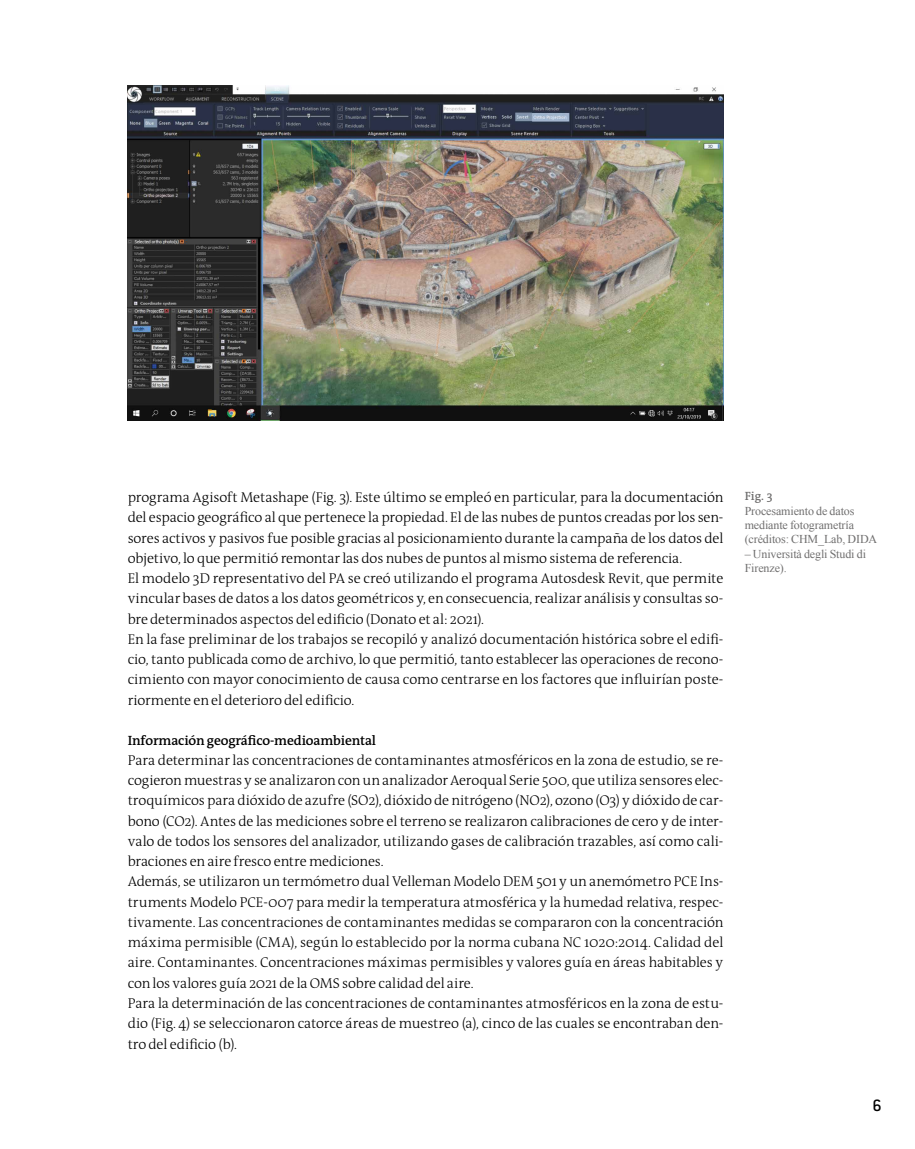
<style>
.page{position:relative;width:915px;height:1149px;background:#fff}
.page>*{position:absolute;margin:0;border:0;box-sizing:border-box;transform-origin:0 0}
.t1{font:18px "Conduit ITC Medium";color:#000}
.t2{font:300 14.25px/20.2px "The Antiqua B3";letter-spacing:-.01em;color:#000}
.t3{font:600 13.5px "The Antiqua B6";letter-spacing:-.01em;color:#000}
.t4{font:12px/14.4px "Times New Roman";letter-spacing:-.01em;color:#706f6f}
.t5{font:600 12px "The Antiqua B6";color:#706f6f}
</style>
<div class="page">
<img style="left:128px;top:85px;width:595px;height:335px">
<p class="t2" style="left:128px;top:487px;width:597px">programa Agisoft Metashape (Fig. 3). Este último se empleó en particular, para la documentación del espacio geográfico al que pertenece la propiedad. El de las nubes de puntos creadas por los sen&shy;sores activos y pasivos fue posible gracias al posicionamiento durante la campaña de los datos del objetivo, lo que permitió remontar las dos nubes de puntos al mismo sistema de referencia.<br>El modelo 3D representativo del PA se creó utilizando el programa Autosdesk Revit, que permite vincular bases de datos a los datos geométricos y, en consecuencia, realizar análisis y consultas so&shy;bre determinados aspectos del edificio (Donato et al: 2021).<br>En la fase preliminar de los trabajos se recopiló y analizó documentación histórica sobre el edifi&shy;cio, tanto publicada como de archivo, lo que permitió, tanto establecer las operaciones de recono&shy;cimiento con mayor conocimiento de causa como centrarse en los factores que influirían poste&shy;riormente en el deterioro del edificio.</p>
<p class="t3" style="left:128px;top:732px;width:250px">Información geográfico-medioambiental</p>
<p class="t2" style="left:128px;top:750px;width:597px">Para determinar las concentraciones de contaminantes atmosféricos en la zona de estudio, se re&shy;cogieron muestras y se analizaron con un analizador Aeroqual Serie 500, que utiliza sensores elec&shy;troquímicos para dióxido de azufre (SO2), dióxido de nitrógeno (NO2), ozono (O3) y dióxido de car&shy;bono (CO2). Antes de las mediciones sobre el terreno se realizaron calibraciones de cero y de inter&shy;valo de todos los sensores del analizador, utilizando gases de calibración trazables, así como cali&shy;braciones en aire fresco entre mediciones.<br>Además, se utilizaron un termómetro dual Velleman Modelo DEM 501 y un anemómetro PCE Ins&shy;truments Modelo PCE-007 para medir la temperatura atmosférica y la humedad relativa, respec&shy;tivamente. Las concentraciones de contaminantes medidas se compararon con la concentración máxima permisible (CMA), según lo establecido por la norma cubana NC 1020:2014. Calidad del aire. Contaminantes. Concentraciones máximas permisibles y valores guía en áreas habitables y con los valores guía 2021 de la OMS sobre calidad del aire.<br>Para la determinación de las concentraciones de contaminantes atmosféricos en la zona de estu&shy;dio (Fig. 4) se seleccionaron catorce áreas de muestreo (a), cinco de las cuales se encontraban den&shy;tro del edificio (b).</p>
<p class="t5" style="left:744px;top:489px;width:29px">Fig. 3</p>
<p class="t4" style="left:744px;top:503px;width:134px">Procesamiento de datos mediante fotogrametría (créditos: CHM_Lab, DIDA</p>
<p class="t4" style="left:744px;top:546px;width:123px">– Università degli Studi di<br>Firenze).</p>
<p class="t1" style="left:872px;top:1094px;width:11px">6</p>
</div>
